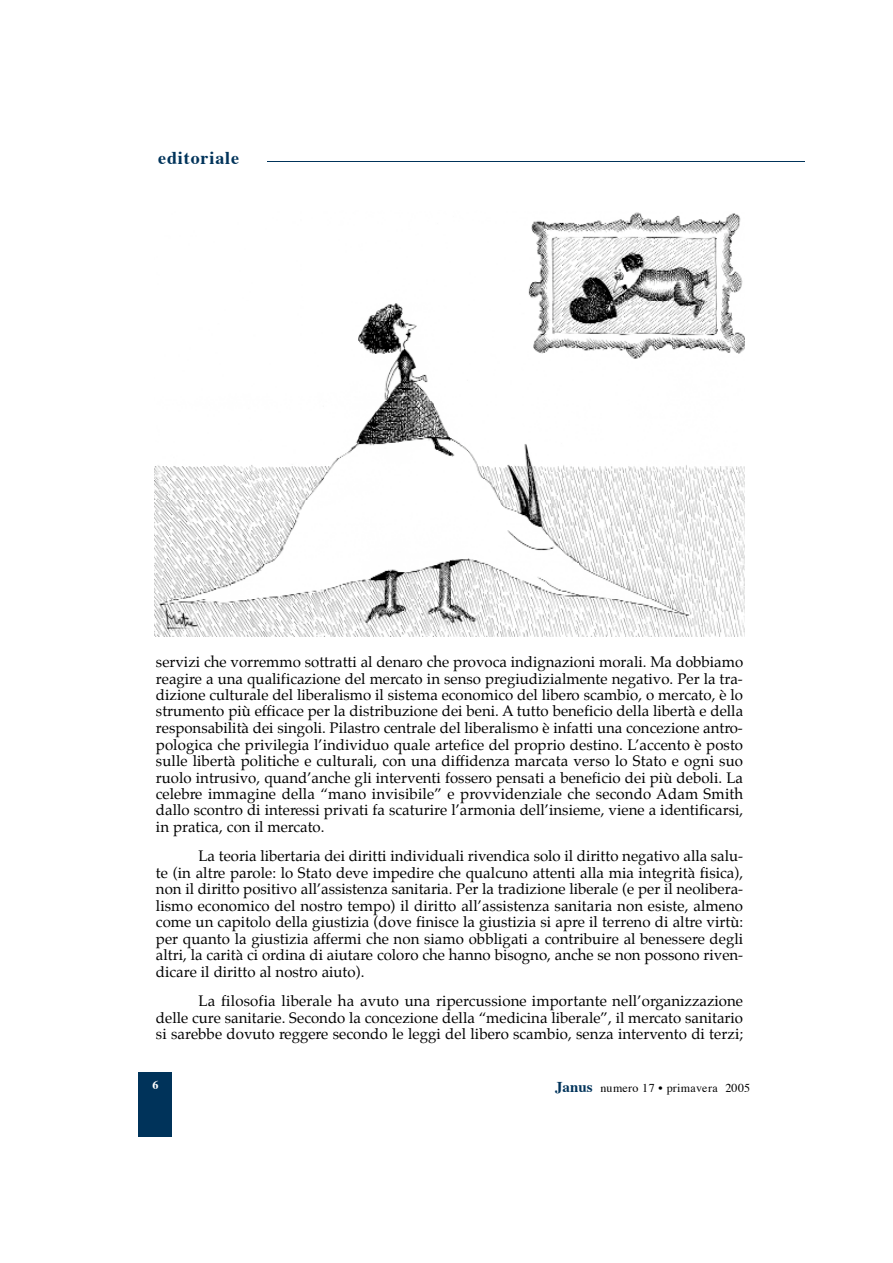
<style>
.page{position:relative;width:893px;height:1263px;background:#fff}
.page>*{position:absolute;margin:0;border:0;box-sizing:border-box;transform-origin:0 0}
.t1{font:700 18px "Times";color:#00335a}
.t2{font:15px/16.5px "Palatino";color:#000;text-align:justify}
.t3{font:12px "Times";letter-spacing:.025em;color:#000}
.t4{font:700 12px "Times";color:#fff}
.s1{font-weight:700;font-size:15px;color:#00335a}
</style>
<div class="page">
<hr style="left:158px;top:161px;width:647px;height:1px;background:#00335a">
<div style="left:158px;top:151px;width:108px;height:17px;background:#fff"></div>
<div style="left:138px;top:1072px;width:34px;height:64px;background:#00335a"></div>
<img style="left:154px;top:212px;width:590px;height:424px">
<p class="t1" style="left:158px;top:151px;width:83px">e d it o r ia le</p>
<p class="t2" style="left:156px;top:655px;width:589px">servizi che vorremmo sottratti al denaro che provoca indignazioni morali. Ma dobbiamo reagire a una qualificazione del mercato in senso pregiudizialmente negativo. Per la tra&shy;dizione culturale del liberalismo il sistema economico del libero scambio, o mercato, è lo strumento più efficace per la distribuzione dei beni. A tutto beneficio della libertà e della responsabilità dei singoli. Pilastro centrale del liberalismo è infatti una concezione antro&shy;pologica che privilegia l’individuo quale artefice del proprio destino. L’accento è posto sulle libertà politiche e culturali, con una diffidenza marcata verso lo Stato e ogni suo ruolo intrusivo, quand’anche gli interventi fossero pensati a beneficio dei più deboli. La celebre immagine della “mano invisibile” e provvidenziale che secondo Adam Smith dallo scontro di interessi privati fa scaturire l’armonia dell’insieme, viene a identificarsi, in pratica, con il mercato.</p>
<p class="t2" style="left:156px;top:849px;width:589px;text-indent:42px">La teoria libertaria dei diritti individuali rivendica solo il diritto negativo alla salu&shy;te (in altre parole: lo Stato deve impedire che qualcuno attenti alla mia integrità fisica), non il diritto positivo all’assistenza sanitaria. Per la tradizione liberale (e per il neolibera&shy;lismo economico del nostro tempo) il diritto all’assistenza sanitaria non esiste, almeno come un capitolo della giustizia (dove finisce la giustizia si apre il terreno di altre virtù: per quanto la giustizia affermi che non siamo obbligati a contribuire al benessere degli altri, la carità ci ordina di aiutare coloro che hanno bisogno, anche se non possono riven&shy;dicare il diritto al nostro aiuto).</p>
<p class="t2" style="left:156px;top:994px;width:588px;text-indent:42px">La filosofia liberale ha avuto una ripercussione importante nell’organizzazione delle cure sanitarie. Secondo la concezione della “medicina liberale”, il mercato sanitario si sarebbe dovuto reggere secondo le leggi del libero scambio, senza intervento di terzi;</p>
<p class="t4" style="left:152px;top:1080px;width:7px">6</p>
<p class="t3" style="left:555px;top:1083px;width:196px"><span class="s1">Janus</span> numero 17 • primavera 2005</p>
</div>
